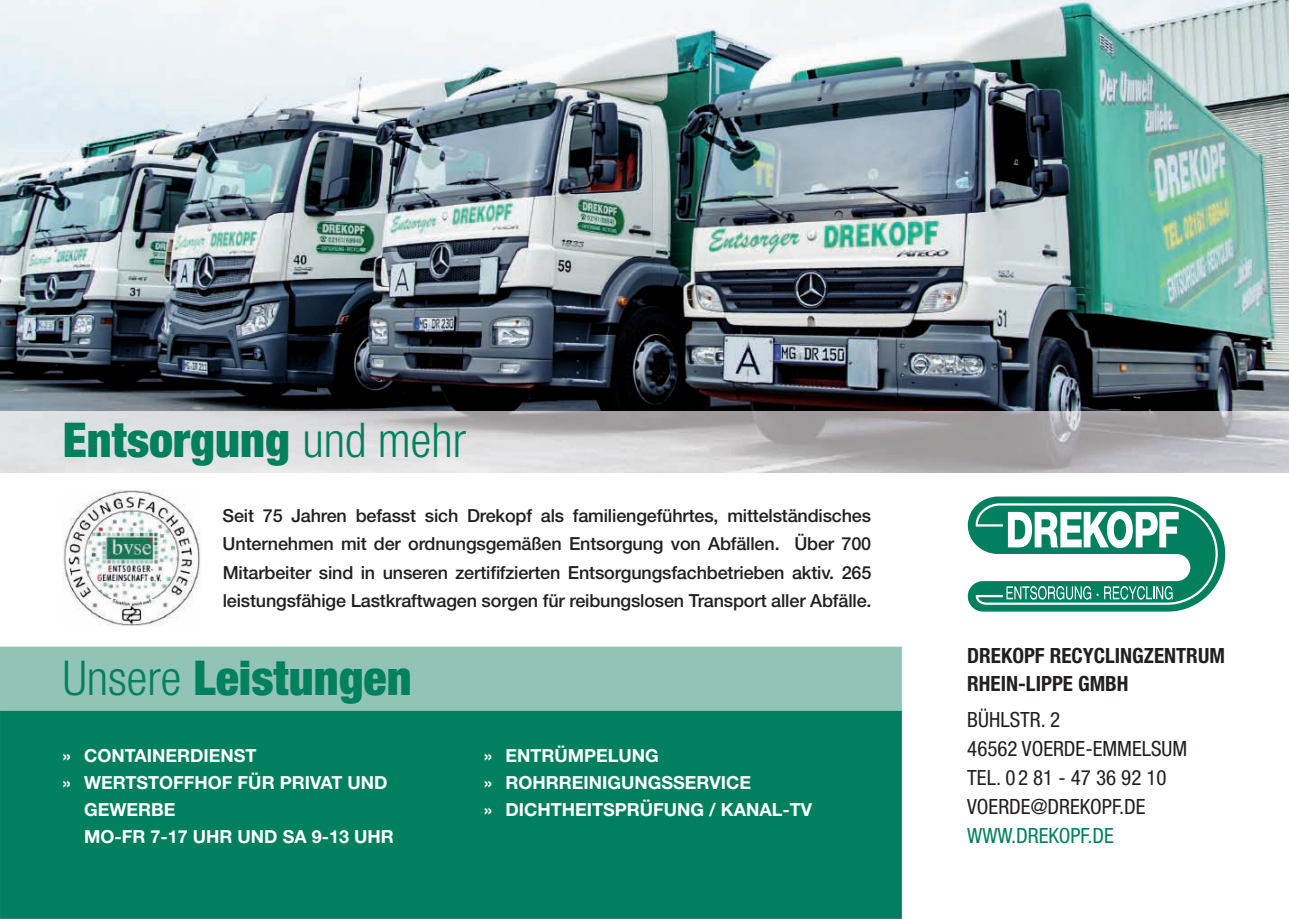
<style>
.page{position:relative;width:1289px;height:919px;background:#fff}
.page>*{position:absolute;margin:0;border:0;box-sizing:border-box;transform-origin:0 0}
.t1{font:900 condensed 48px "Helvetica Neue LT Std";color:#00805f}
.t2{font:condensed 21px/28.8px "Helvetica Neue LT Std";color:#231f20}
.t3{font:700 condensed 21px/28.5px "Helvetica Neue LT Std";color:#231f20}
.t4{font:condensed 21px "Helvetica Neue LT Std";color:#00805f}
.t5{font:500 18px/28.5px "Helvetica Neue LT Std";letter-spacing:-.01em;color:#231f20;text-align:justify}
.t6{font:700 18px/27px "Helvetica Neue LT Std";color:#fff}
.s1{font-weight:300}
</style>
<div class="page">
<img style="left:0;top:0;width:1288px;height:412px">
<div style="left:0;top:710px;width:901px;height:208px;background:#00805f"></div>
<div style="left:0;top:646px;width:901px;height:64px;background:#91c3b6"></div>
<img style="left:0;top:412px;width:1288px;height:61px">
<img style="left:63px;top:489px;width:137px;height:137px">
<svg style="left:967px;top:496px;width:258px;height:115px"></svg>
<h1 class="t1" style="left:63px;top:410px;width:404px">Entsorgung <span class="s1">und mehr</span></h1>
<p class="t5" style="left:223px;top:501px;width:650px">Seit 75 Jahren befasst sich Drekopf als familiengeführtes, mittelständisches Unternehmen mit der ordnungsgemäßen Entsorgung von Abfällen. Über 700<br>Mitarbeiter sind in unseren zertififzierten Entsorgungsfachbetrieben aktiv. 265 leistungsfähige Lastkraftwagen sorgen für reibungslosen Transport aller Abfälle.</p>
<h1 class="t1" style="left:63px;top:648px;width:350px"><span class="s1">Unsere</span> Leistungen</h1>
<p class="t6" style="left:63px;top:741px;width:195px">» CONTAINERDIENST</p>
<p class="t6" style="left:63px;top:768px;width:326px">» WERTSTOFFHOF FÜR PRIVAT UND</p>
<p class="t6" style="left:84px;top:795px;width:93px">GEWERBE</p>
<p class="t6" style="left:84px;top:822px;width:311px">MO-FR 7-17 UHR UND SA 9-13 UHR</p>
<p class="t6" style="left:484px;top:741px;width:329px">» ENTRÜMPELUNG<br>» ROHRREINIGUNGSSERVICE<br>» DICHTHEITSPRÜFUNG / KANAL-TV</p>
<p class="t3" style="left:967px;top:640px;width:259px">DREKOPF RECYCLINGZENTRUM<br>RHEIN-LIPPE GMBH</p>
<p class="t2" style="left:967px;top:705px;width:221px">BÜHLSTR. 2<br>46562 VOERDE-EMMELSUM<br>TEL. 0 2 81 - 47 36 92 10<br>VOERDE@DREKOPF.DE</p>
<p class="t4" style="left:967px;top:823px;width:148px">WWW.DREKOPF.DE</p>
</div>
